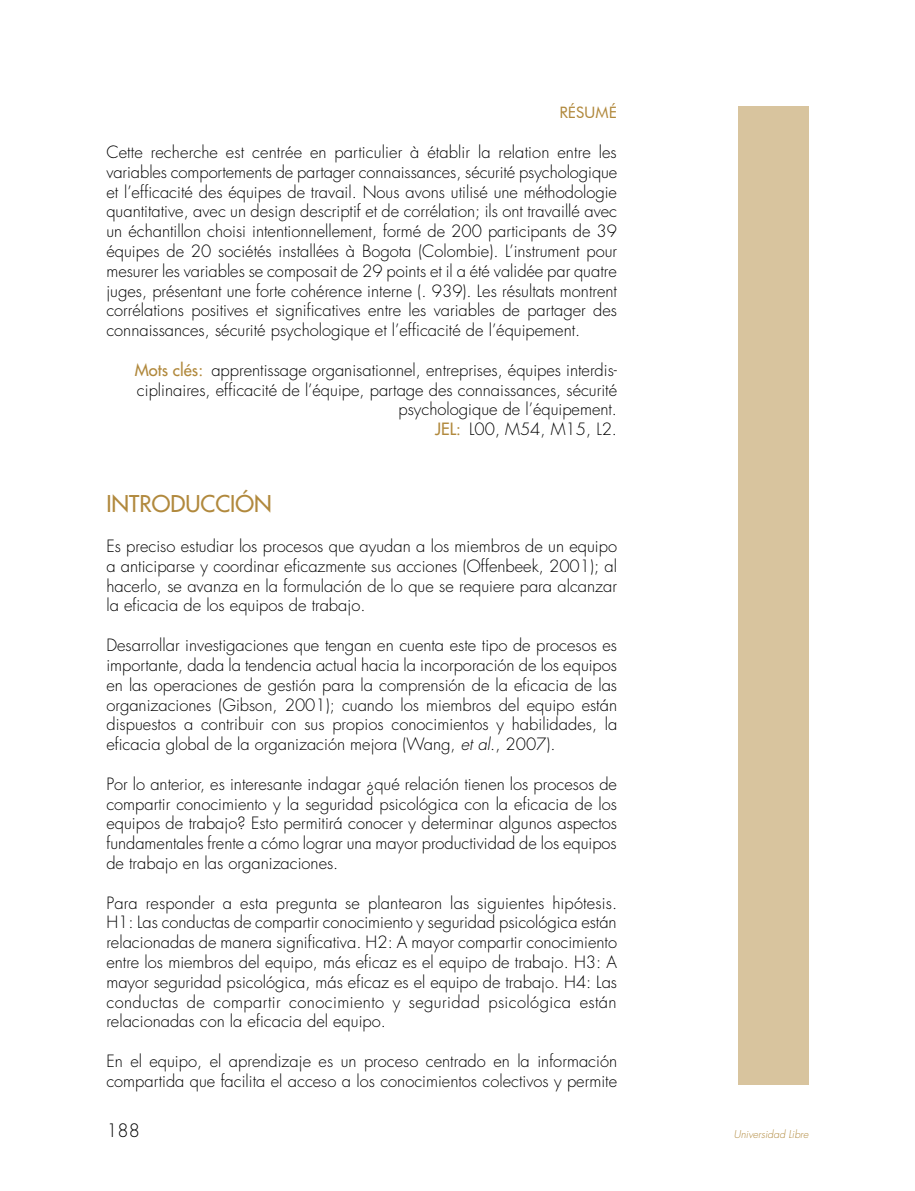
<style>
.page{position:relative;width:915px;height:1191px;background:#fff}
.page>*{position:absolute;margin:0;border:0;box-sizing:border-box;transform-origin:0 0}
.t1{font:500 22.5px "Futura Std";color:#b1893d}
.t2{font:300 18px "Futura Std";color:#000}
.t3{font:300 16.5px/19.8px "Futura Std";color:#000;text-align:justify}
.t4{font:15.75px "Futura BT";color:#b1893d}
.t5{font:italic 300 10.5px "Futura Std";color:#b1893d}
.s1{font-weight:500;color:#b1893d}
.s2{font-style:italic}
</style>
<div class="page">
<div style="left:738px;top:106px;width:70px;height:978px;background:#d8c49e"></div>
<p class="t4" style="left:559px;top:103px;width:59px">RÉSUMÉ</p>
<p class="t3" style="left:106px;top:142px;width:512px">Cette recherche est centrée en particulier à établir la relation entre les variables comportements de partager connaissances, sécurité psychologique et l’efficacité des équipes de travail. Nous avons utilisé une méthodologie quantitative, avec un design descriptif et de corrélation; ils ont travaillé avec un échantillon choisi intentionnellement, formé de 200 participants de 39 équipes de 20 sociétés installées à Bogota (Colombie). L’instrument pour mesurer les variables se composait de 29 points et il a été validée par quatre juges, présentant une forte cohérence interne (. 939). Les résultats montrent corrélations positives et significatives entre les variables de partager des connaissances, sécurité psychologique et l’efficacité de l’équipement.</p>
<p class="t3" style="left:135px;top:360px;width:483px;text-align:right"><span class="s1">MOTS CLÉS:</span> apprentissage organisationnel, entreprises, équipes interdis&shy;ciplinaires, efficacité de l’équipe, partage des connaissances, sécurité psychologique de l’équipement.<br><span class="s1">JEL:</span> L00, M54, M15, L2.</p>
<h1 class="t1" style="left:106px;top:490px;width:20px">INTRODUCCI</h1>
<h1 class="t1" style="left:235px;top:490px;width:32px">ÓN</h1>
<p class="t3" style="left:106px;top:536px;width:512px">Es preciso estudiar los procesos que ayudan a los miembros de un equipo a anticiparse y coordinar eficazmente sus acciones (Offenbeek, 2001); al hacerlo, se avanza en la formulación de lo que se requiere para alcanzar la eficacia de los equipos de trabajo.</p>
<p class="t3" style="left:106px;top:635px;width:512px">Desarrollar investigaciones que tengan en cuenta este tipo de procesos es importante, dada la tendencia actual hacia la incorporación de los equipos en las operaciones de gestión para la comprensión de la eficacia de las organizaciones (Gibson, 2001); cuando los miembros del equipo están dispuestos a contribuir con sus propios conocimientos y habilidades, la eficacia global de la organización mejora (Wang, <span class="s2">et al</span>., 2007).</p>
<p class="t3" style="left:106px;top:774px;width:512px">Por lo anterior, es interesante indagar ¿qué relación tienen los procesos de compartir conocimiento y la seguridad psicológica con la eficacia de los equipos de trabajo? Esto permitirá conocer y determinar algunos aspectos fundamentales frente a cómo lograr una mayor productividad de los equipos de trabajo en las organizaciones.</p>
<p class="t3" style="left:106px;top:893px;width:512px">Para responder a esta pregunta se plantearon las siguientes hipótesis.<br>H1: Las conductas de compartir conocimiento y seguridad psicológica están relacionadas de manera significativa. H2: A mayor compartir conocimiento entre los miembros del equipo, más eficaz es el equipo de trabajo. H3: A mayor seguridad psicológica, más eficaz es el equipo de trabajo. H4: Las conductas de compartir conocimiento y seguridad psicológica están relacionadas con la eficacia del equipo.</p>
<p class="t3" style="left:106px;top:1051px;width:512px">En el equipo, el aprendizaje es un proceso centrado en la información compartida que facilita el acceso a los conocimientos colectivos y permite</p>
<p class="t2" style="left:106px;top:1119px;width:35px">188</p>
<p class="t5" style="left:733px;top:1128px;width:76px">Universidad Libre</p>
</div>
